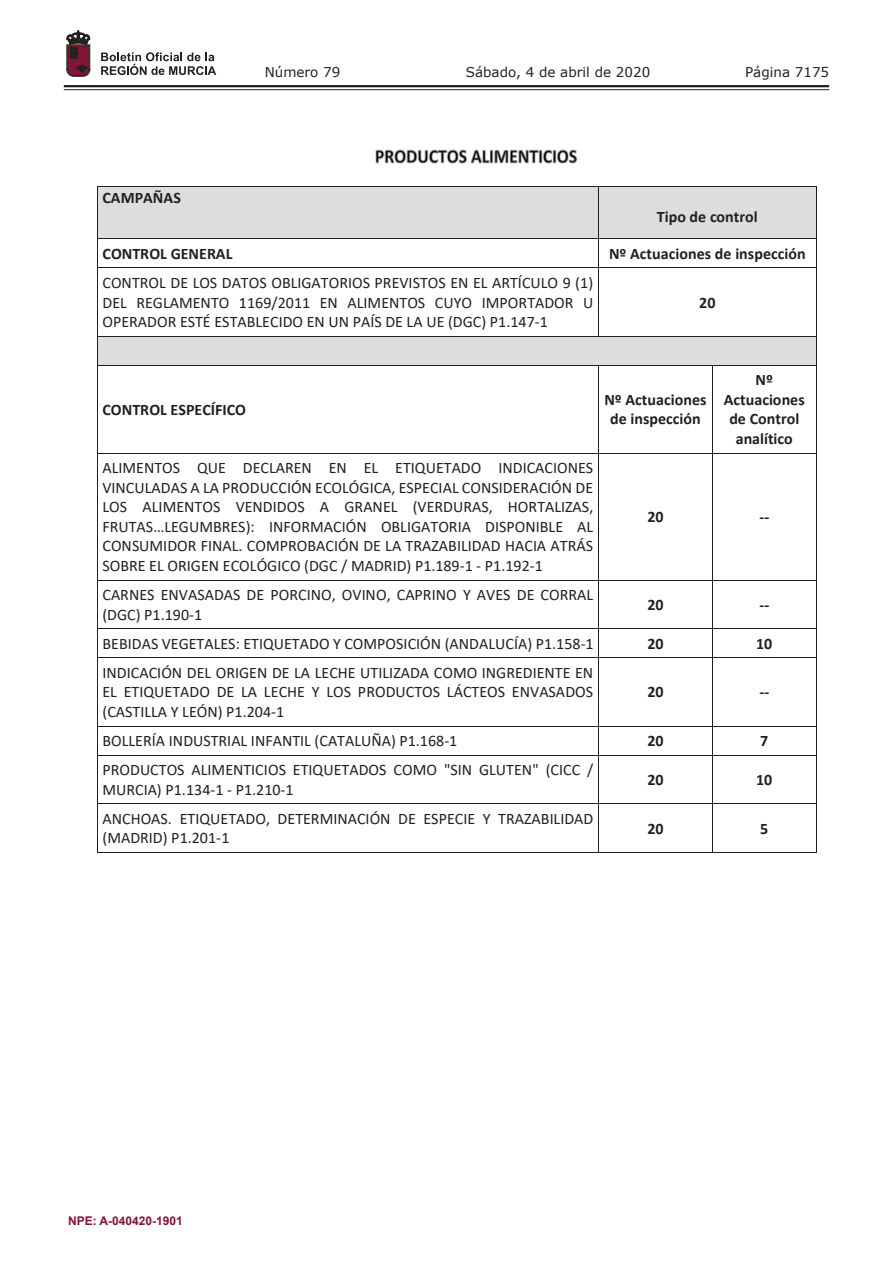
<style>
.page{position:relative;width:893px;height:1263px;background:#fff}
.page>*{position:absolute;margin:0;border:0;box-sizing:border-box;transform-origin:0 0}
.t1{font:16.05px/19.5px "Calibri";color:#231f20;text-align:justify}
.t2{font:700 16.05px/19.6px "Calibri";color:#231f20;text-align:center}
.t3{font:13.5px "Verdana";color:#231f20}
.t4{font:700 12px "Arial";color:#83143a}
</style>
<div class="page">
<hr style="left:64px;top:85px;width:765px;height:2px;background:#231f20">
<hr style="left:64px;top:89px;width:765px;height:1px;background:#231f20">
<svg style="left:101px;top:52px;width:115px;height:23px"></svg>
<svg style="left:67px;top:31px;width:23px;height:45px"></svg>
<img style="left:376px;top:150px;width:202px;height:13px">
<div style="left:98px;top:187px;width:500px;height:51px;background:#dcdddf"></div>
<div style="left:599px;top:187px;width:217px;height:51px;background:#dcdddf"></div>
<hr style="left:97px;top:187px;width:502px;height:1px;background:#231f20">
<hr style="left:599px;top:187px;width:217px;height:1px;background:#231f20">
<hr style="left:97px;top:187px;width:1px;height:51px;background:#231f20">
<hr style="left:598px;top:187px;width:1px;height:51px;background:#231f20">
<hr style="left:816px;top:187px;width:1px;height:51px;background:#231f20">
<hr style="left:97px;top:238px;width:502px;height:1px;background:#231f20">
<hr style="left:599px;top:238px;width:217px;height:1px;background:#231f20">
<svg style="left:97px;top:239px;width:1px;height:29px"></svg>
<svg style="left:598px;top:239px;width:1px;height:29px"></svg>
<hr style="left:97px;top:268px;width:502px;height:1px;background:#231f20">
<hr style="left:599px;top:268px;width:217px;height:1px;background:#231f20">
<svg style="left:816px;top:238px;width:1px;height:30px"></svg>
<hr style="left:97px;top:268px;width:1px;height:68px;background:#231f20">
<hr style="left:598px;top:268px;width:1px;height:68px;background:#231f20">
<hr style="left:816px;top:268px;width:1px;height:68px;background:#231f20">
<div style="left:102px;top:336px;width:709px;height:29px;background:#dcdddf"></div>
<hr style="left:97px;top:336px;width:502px;height:1px;background:#231f20">
<hr style="left:599px;top:336px;width:217px;height:1px;background:#231f20">
<svg style="left:97px;top:337px;width:1px;height:28px"></svg>
<svg style="left:816px;top:336px;width:1px;height:29px"></svg>
<hr style="left:97px;top:365px;width:720px;height:1px;background:#231f20">
<hr style="left:97px;top:366px;width:1px;height:87px;background:#231f20">
<hr style="left:598px;top:366px;width:1px;height:87px;background:#231f20">
<hr style="left:712px;top:366px;width:1px;height:87px;background:#231f20">
<hr style="left:816px;top:366px;width:1px;height:87px;background:#231f20">
<hr style="left:97px;top:453px;width:720px;height:1px;background:#231f20">
<hr style="left:97px;top:453px;width:1px;height:127px;background:#231f20">
<hr style="left:598px;top:453px;width:1px;height:127px;background:#231f20">
<hr style="left:712px;top:453px;width:1px;height:127px;background:#231f20">
<hr style="left:816px;top:453px;width:1px;height:127px;background:#231f20">
<hr style="left:97px;top:580px;width:720px;height:1px;background:#231f20">
<hr style="left:97px;top:580px;width:1px;height:48px;background:#231f20">
<hr style="left:598px;top:580px;width:1px;height:48px;background:#231f20">
<hr style="left:712px;top:580px;width:1px;height:48px;background:#231f20">
<hr style="left:816px;top:580px;width:1px;height:48px;background:#231f20">
<hr style="left:97px;top:628px;width:720px;height:1px;background:#231f20">
<svg style="left:97px;top:629px;width:1px;height:28px"></svg>
<svg style="left:598px;top:629px;width:1px;height:28px"></svg>
<svg style="left:712px;top:629px;width:1px;height:28px"></svg>
<svg style="left:816px;top:629px;width:1px;height:28px"></svg>
<hr style="left:97px;top:657px;width:720px;height:1px;background:#231f20">
<hr style="left:97px;top:658px;width:1px;height:68px;background:#231f20">
<hr style="left:598px;top:658px;width:1px;height:68px;background:#231f20">
<hr style="left:712px;top:658px;width:1px;height:68px;background:#231f20">
<hr style="left:816px;top:658px;width:1px;height:68px;background:#231f20">
<hr style="left:97px;top:726px;width:720px;height:1px;background:#231f20">
<svg style="left:97px;top:727px;width:1px;height:28px"></svg>
<svg style="left:598px;top:727px;width:1px;height:28px"></svg>
<svg style="left:712px;top:727px;width:1px;height:28px"></svg>
<svg style="left:816px;top:727px;width:1px;height:28px"></svg>
<hr style="left:97px;top:755px;width:720px;height:1px;background:#231f20">
<hr style="left:97px;top:755px;width:1px;height:48px;background:#231f20">
<hr style="left:598px;top:755px;width:1px;height:48px;background:#231f20">
<hr style="left:712px;top:755px;width:1px;height:48px;background:#231f20">
<hr style="left:816px;top:755px;width:1px;height:48px;background:#231f20">
<hr style="left:97px;top:803px;width:720px;height:1px;background:#231f20">
<hr style="left:97px;top:804px;width:1px;height:49px;background:#231f20">
<hr style="left:97px;top:852px;width:501px;height:1px;background:#231f20">
<hr style="left:598px;top:804px;width:1px;height:49px;background:#231f20">
<hr style="left:599px;top:852px;width:113px;height:1px;background:#231f20">
<hr style="left:712px;top:804px;width:1px;height:49px;background:#231f20">
<hr style="left:713px;top:852px;width:103px;height:1px;background:#231f20">
<hr style="left:816px;top:804px;width:1px;height:49px;background:#231f20">
<p class="t2" style="left:102px;top:187px;width:80px">CAMPAÑAS</p>
<p class="t3" style="left:265px;top:62px;width:77px">Número 79</p>
<p class="t3" style="left:466px;top:62px;width:186px">Sábado, 4 de abril de 2020</p>
<p class="t3" style="left:745px;top:62px;width:86px">Página 7175</p>
<p class="t2" style="left:657px;top:207px;width:102px">Tipo de control</p>
<p class="t2" style="left:102px;top:243px;width:132px">CONTROL GENERAL</p>
<p class="t2" style="left:609px;top:243px;width:198px">Nº Actuaciones de inspección</p>
<p class="t1" style="left:102px;top:272px;width:492px">CONTROL DE LOS DATOS OBLIGATORIOS PREVISTOS EN EL ARTÍCULO 9 (1)<br>DEL REGLAMENTO 1169/2011 EN ALIMENTOS CUYO IMPORTADOR U OPERADOR ESTÉ ESTABLECIDO EN UN PAÍS DE LA UE (DGC) P1.147‐1</p>
<p class="t2" style="left:699px;top:292px;width:18px">20</p>
<p class="t2" style="left:102px;top:399px;width:145px">CONTROL ESPECÍFICO</p>
<p class="t2" style="left:604px;top:389px;width:104px">Nº Actuaciones de inspección</p>
<p class="t2" style="left:724px;top:370px;width:82px">Nº<br>Actuaciones de Control analítico</p>
<p class="t1" style="left:102px;top:458px;width:492px">ALIMENTOS QUE DECLAREN EN EL ETIQUETADO INDICACIONES VINCULADAS A LA PRODUCCIÓN ECOLÓGICA, ESPECIAL CONSIDERACIÓN DE LOS ALIMENTOS VENDIDOS A GRANEL (VERDURAS, HORTALIZAS, FRUTAS…LEGUMBRES): INFORMACIÓN OBLIGATORIA DISPONIBLE AL CONSUMIDOR FINAL. COMPROBACIÓN DE LA TRAZABILIDAD HACIA ATRÁS SOBRE EL ORIGEN ECOLÓGICO (DGC / MADRID) P1.189‐1 ‐ P1.192‐1</p>
<p class="t2" style="left:647px;top:507px;width:18px">20</p>
<p class="t2" style="left:759px;top:507px;width:11px">‐‐</p>
<p class="t1" style="left:102px;top:585px;width:492px">CARNES ENVASADAS DE PORCINO, OVINO, CAPRINO Y AVES DE CORRAL (DGC) P1.190‐1</p>
<p class="t2" style="left:647px;top:595px;width:18px">20</p>
<p class="t2" style="left:759px;top:595px;width:11px">‐‐</p>
<p class="t1" style="left:102px;top:633px;width:492px">BEBIDAS VEGETALES: ETIQUETADO Y COMPOSICIÓN (ANDALUCÍA) P1.158‐1</p>
<p class="t2" style="left:647px;top:633px;width:18px">20</p>
<p class="t2" style="left:756px;top:633px;width:18px">10</p>
<p class="t1" style="left:102px;top:662px;width:492px">INDICACIÓN DEL ORIGEN DE LA LECHE UTILIZADA COMO INGREDIENTE EN EL ETIQUETADO DE LA LECHE Y LOS PRODUCTOS LÁCTEOS ENVASADOS (CASTILLA Y LEÓN) P1.204‐1</p>
<p class="t2" style="left:647px;top:682px;width:18px">20</p>
<p class="t2" style="left:759px;top:682px;width:11px">‐‐</p>
<p class="t1" style="left:102px;top:731px;width:356px">BOLLERÍA INDUSTRIAL INFANTIL (CATALUÑA) P1.168‐1</p>
<p class="t2" style="left:647px;top:731px;width:18px">20</p>
<p class="t2" style="left:760px;top:731px;width:10px">7</p>
<p class="t1" style="left:102px;top:760px;width:492px">PRODUCTOS ALIMENTICIOS ETIQUETADOS COMO "SIN GLUTEN" (CICC /<br>MURCIA) P1.134‐1 ‐ P1.210‐1</p>
<p class="t2" style="left:647px;top:770px;width:18px">20</p>
<p class="t2" style="left:756px;top:770px;width:18px">10</p>
<p class="t1" style="left:102px;top:808px;width:492px">ANCHOAS. ETIQUETADO, DETERMINACIÓN DE ESPECIE Y TRAZABILIDAD (MADRID) P1.201‐1</p>
<p class="t2" style="left:647px;top:818px;width:18px">20</p>
<p class="t2" style="left:760px;top:818px;width:10px">5</p>
<p class="t4" style="left:68px;top:1212px;width:116px">NPE: A-040420-1901</p>
</div>
